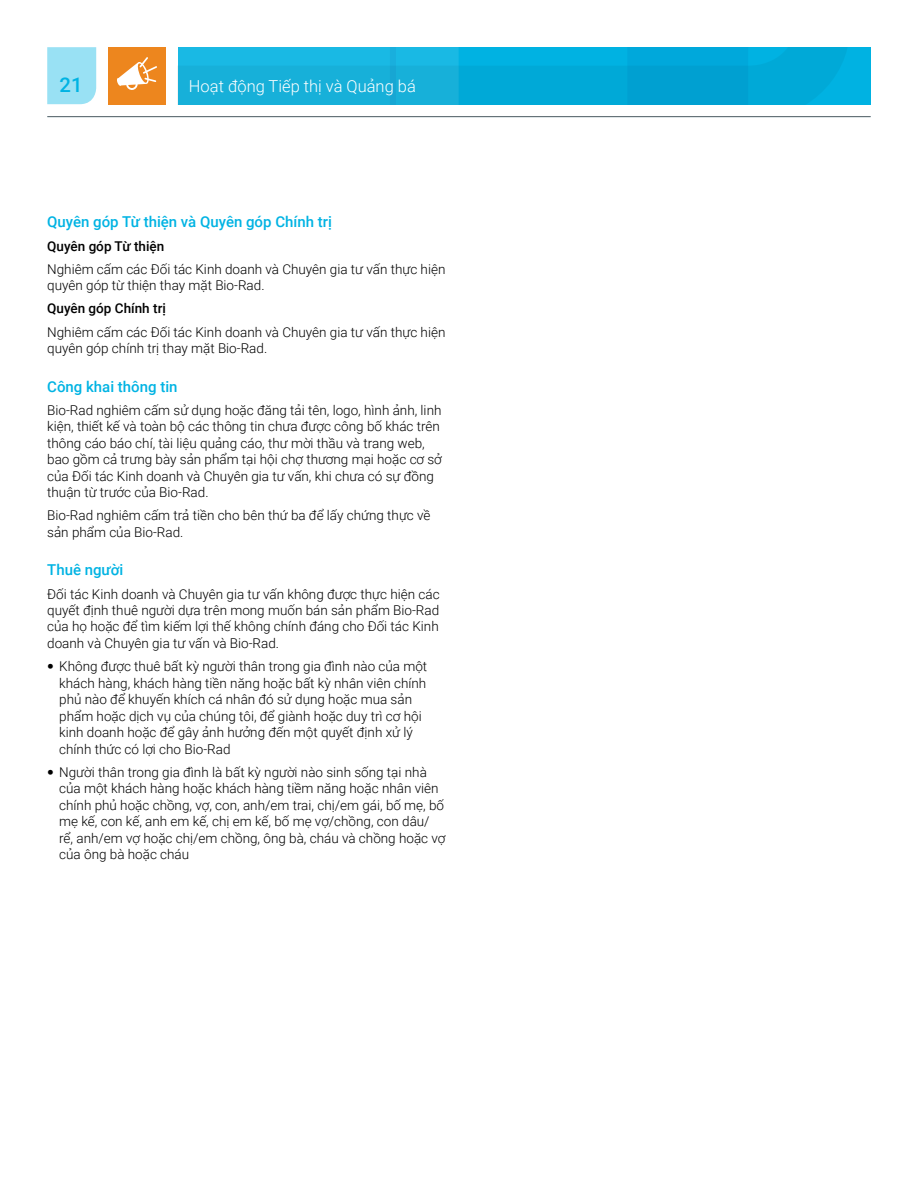
<style>
.page{position:relative;width:918px;height:1188px;background:#fff}
.page>*{position:absolute;margin:0;border:0;box-sizing:border-box;transform-origin:0 0}
.t1{font:500 20.25px "Roboto";color:#00b3e3}
.t2{font:300 16.5px "Roboto";color:#fff}
.t3{font:500 15px "Roboto";color:#00b3e3}
.t4{font:300 13.5px/16.5px "Roboto";color:#000}
.t5{font:500 13.5px "Roboto";color:#000}
.s1{font-family:"Helvetica Neue"}
</style>
<div class="page">
<svg style="left:178px;top:47px;width:693px;height:57px;background:#09adda"></svg>
<hr style="left:47px;top:114px;width:826px;height:4px;background:#206e8a;opacity:.25">
<div style="left:47px;top:47px;width:49px;height:57px;background:#99e1f4"></div>
<div style="left:108px;top:47px;width:58px;height:57px;background:#ed861e"></div>
<svg style="left:117px;top:57px;width:40px;height:33px"></svg>
<h1 class="t1" style="left:60px;top:71px;width:24px">21</h1>
<p class="t2" style="left:189px;top:74px;width:228px">Hoạt động Tiếp thị và Quảng bá</p>
<p class="t3" style="left:47px;top:211px;width:286px">Quyên góp Từ thiện và Quyên góp Chính trị</p>
<p class="t5" style="left:47px;top:236px;width:118px">Quyên góp Từ thiện</p>
<p class="t4" style="left:47px;top:260px;width:400px">Nghiêm cấm các Đối tác Kinh doanh và Chuyên gia tư vấn thực hiện quyên góp từ thiện thay mặt Bio-Rad.</p>
<p class="t5" style="left:47px;top:299px;width:120px">Quyên góp Chính trị</p>
<p class="t4" style="left:47px;top:323px;width:400px">Nghiêm cấm các Đối tác Kinh doanh và Chuyên gia tư vấn thực hiện quyên góp chính trị thay mặt Bio-Rad.</p>
<p class="t3" style="left:47px;top:376px;width:132px">Công khai thông tin</p>
<p class="t4" style="left:47px;top:401px;width:396px">Bio-Rad nghiêm cấm sử dụng hoặc đăng tải tên, logo, hình ảnh, linh kiện, thiết kế và toàn bộ các thông tin chưa được công bố khác trên thông cáo báo chí, tài liệu quảng cáo, thư mời thầu và trang web, bao gồm cả trưng bày sản phẩm tại hội chợ thương mại hoặc cơ sở của Đối tác Kinh doanh và Chuyên gia tư vấn, khi chưa có sự đồng thuận từ trước của Bio-Rad.</p>
<p class="t4" style="left:47px;top:507px;width:385px">Bio-Rad nghiêm cấm trả tiền cho bên thứ ba để lấy chứng thực về sản phẩm của Bio-Rad.</p>
<p class="t3" style="left:47px;top:559px;width:78px">Thuê người</p>
<p class="t4" style="left:47px;top:585px;width:394px;text-align:justify">Đối tác Kinh doanh và Chuyên gia tư vấn không được thực hiện các quyết định thuê người dựa trên mong muốn bán sản phẩm Bio-Rad của họ hoặc để tìm kiếm lợi thế không chính đáng cho Đối tác Kinh doanh và Chuyên gia tư vấn và Bio-Rad.</p>
<p class="t4" style="left:59px;top:658px;width:370px;text-indent:-12px"><span class="s1">•</span> Không được thuê bất kỳ người thân trong gia đình nào của một khách hàng, khách hàng tiền năng hoặc bất kỳ nhân viên chính phủ nào để khuyến khích cá nhân đó sử dụng hoặc mua sản phẩm hoặc dịch vụ của chúng tôi, để giành hoặc duy trì cơ hội kinh doanh hoặc để gây ảnh hưởng đến một quyết định xử lý chính thức có lợi cho Bio-Rad</p>
<p class="t4" style="left:59px;top:763px;width:388px;text-indent:-12px"><span class="s1">•</span> Người thân trong gia đình là bất kỳ người nào sinh sống tại nhà của một khách hàng hoặc khách hàng tiềm năng hoặc nhân viên chính phủ hoặc chồng, vợ, con, anh/em trai, chị/em gái, bố mẹ, bố mẹ kế, con kế, anh em kế, chị em kế, bố mẹ vợ/chồng, con dâu/ rể, anh/em vợ hoặc chị/em chồng, ông bà, cháu và chồng hoặc vợ của ông bà hoặc cháu</p>
</div>
